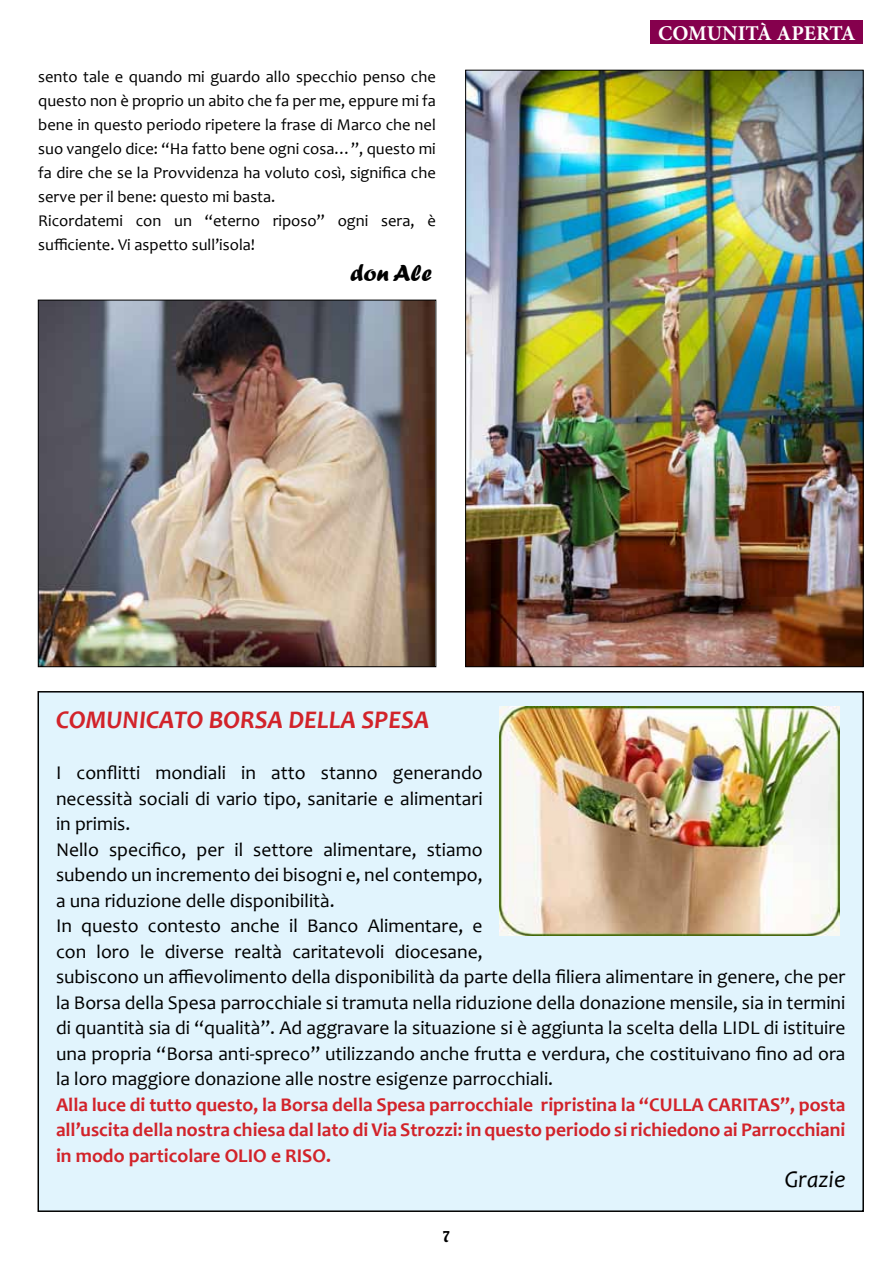
<style>
.page{position:relative;width:893px;height:1263px;background:#fff}
.page>*{position:absolute;margin:0;border:0;box-sizing:border-box;transform-origin:0 0}
.t1{font:italic 700 25.5px "Candara";color:#d2232a}
.t2{font:italic 24px "Candara";color:#000}
.t3{font:24px "Forte";color:#000}
.t4{font:700 21px "Minion Pro";color:#fff}
.t5{font:19.5px/25.5px "Candara";color:#000}
.t6{font:700 19.5px/25.5px "Candara";color:#d2232a;text-align:justify}
.t7{font:16.5px/24px "Candara";color:#000}
.t8{font:13.5px "Hobo Std";color:#000}
</style>
<div class="page">
<div style="left:651px;top:21px;width:212px;height:23px;background:#85004d"></div>
<img style="left:467px;top:72px;width:395px;height:593px">
<div style="left:38px;top:692px;width:825px;height:519px;background:#e1f4fd"></div>
<img style="left:40px;top:302px;width:394px;height:363px">
<div style="left:38px;top:300px;width:398px;height:367px;border:1px solid #000"></div>
<img style="left:500px;top:707px;width:340px;height:228px">
<p class="t7" style="left:38px;top:65px;width:399px">sento tale e quando mi guardo all0 specchio penso che questo non è proprio un abito che fa per me, eppure mi fa bene in questo periodo ripetere la frase di Marco che nel suo vangelo dice: “H a fatto bene ogni cosa…”, questo mi fa dire che se la Provvidenza ha voluto così, significa che serve per il bene: questo mi basta.<br>Ricordatemi con un “eterno riposo” ogni sera, è sufficiente. Vi aspetto sull’isola!</p>
<p class="t3" style="left:350px;top:259px;width:83px">don Ale</p>
<p class="t4" style="left:658px;top:18px;width:199px">COMUNITÀ APERTA</p>
<h1 class="t1" style="left:56px;top:704px;width:375px">COMUNICATO BORSA DELLA SPESA</h1>
<p class="t5" style="left:56px;top:760px;width:791px">I conflitti mondiali in atto stanno generando<br>necessità sociali di vario tipo, sanitarie e alimentari<br>in primis.<br>Nello specifico, per il settore alimentare, stiamo<br>subendo un incremento dei bisogni e, nel contempo,<br>a una riduzione delle disponibilità.<br>I n questo contesto anche il Banco Alimentare, e<br>con loro le diverse realtà caritatevoli diocesane,<br>subiscono un affievolimento della disponibilità da parte della filiera alimentare in genere, che per la Borsa della Spesa parrocchiale si tramuta nella riduzione della donazione mensile, sia in termini di quantità sia di “qualità”. Ad aggravare la situazione si è aggiunta la scelta della LI DL di istituire una propria “Borsa anti-spreco” utilizzando anche frutta e verdura, che costituivano fino ad ora la loro maggiore donazione alle nostre esigenze parrocchiali.</p>
<p class="t6" style="left:56px;top:1091px;width:791px">Alla luce di tutto questo, la Borsa della Spesa parrocchiale ripristina la “CULLA CARITAS”, posta all’uscita della nostra chiesa dal lato di Via Strozzi: in questo periodo si richiedono ai Parrocchiani in modo particolare OLIO e RISO.</p>
<p class="t2" style="left:785px;top:1164px;width:62px">Grazie</p>
<p class="t8" style="left:443px;top:1227px;width:9px">7</p>
</div>
